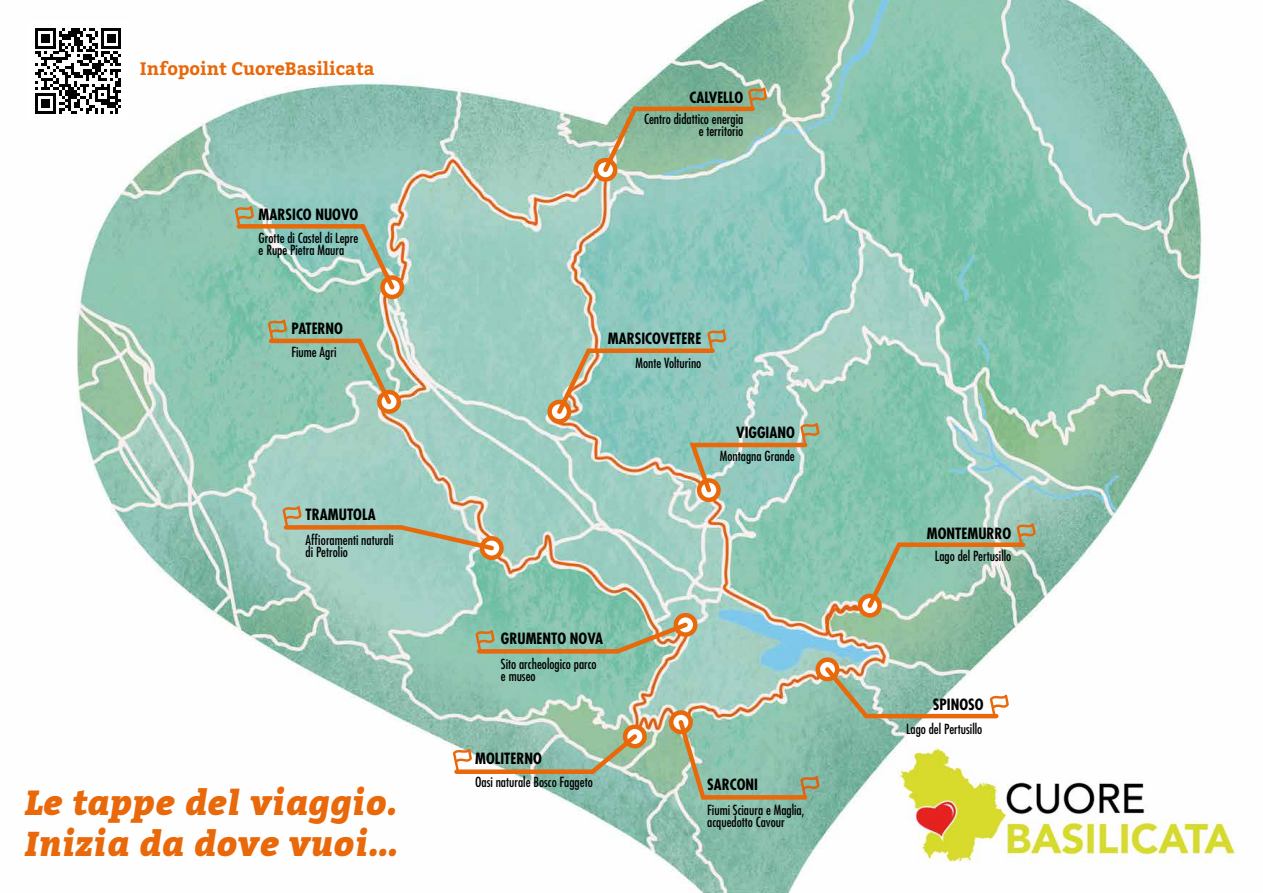
<style>
.page{position:relative;width:1263px;height:893px;background:#fff}
.page>*{position:absolute;margin:0;border:0;box-sizing:border-box;transform-origin:0 0}
.t1{font:italic 900 34.35px/41.2px "Bitter";color:#e96809}
.t2{font:700 18px "Bitter";color:#e96809}
.t3{font:700 condensed 15.15px "Futura Std";color:#000}
.t4{font:condensed 13.65px/12.1px "Futura Std";color:#000}
</style>
<div class="page">
<img style="left:76px;top:0;width:1131px;height:893px">
<svg style="left:234px;top:206px;width:170px;height:93px"></svg>
<svg style="left:593px;top:87px;width:174px;height:95px"></svg>
<svg style="left:267px;top:319px;width:769px;height:483px"></svg>
<img style="left:897px;top:747px;width:339px;height:115px">
<div style="left:29px;top:21px;width:99px;height:99px;background:#fff"></div>
<svg style="left:35px;top:28px;width:86px;height:86px"></svg>
<h2 class="t2" style="left:140px;top:57px;width:236px">Infopoint CuoreBasilicata</h2>
<p class="t3" style="left:259px;top:205px;width:101px">MARSICO NUOVO</p>
<p class="t4" style="left:259px;top:232px;width:101px">Grotte di Castel di Lepre e Rupe Pietra Maura</p>
<p class="t3" style="left:292px;top:319px;width:53px">PATERNO</p>
<p class="t4" style="left:292px;top:346px;width:47px">Fiume Agri</p>
<p class="t3" style="left:306px;top:505px;width:71px">TRAMUTOLA</p>
<p class="t4" style="left:306px;top:533px;width:90px">Affioramenti naturali di Petrolio</p>
<h1 class="t1" style="left:24px;top:781px;width:375px">Le tappe del viaggio.<br>Inizia da dove vuoi...</h1>
<p class="t3" style="left:689px;top:88px;width:55px">CALVELLO</p>
<p class="t4" style="left:644px;top:113px;width:101px;text-align:right">Centro didattico energia e territorio</p>
<p class="t3" style="left:608px;top:329px;width:95px">MARSICOVETERE</p>
<p class="t4" style="left:635px;top:357px;width:68px">Monte Volturino</p>
<p class="t3" style="left:736px;top:423px;width:60px">VIGGIANO</p>
<p class="t4" style="left:720px;top:450px;width:76px">Montagna Grande</p>
<p class="t3" style="left:501px;top:629px;width:104px">GRUMENTO NOVA</p>
<p class="t4" style="left:501px;top:657px;width:97px">Sito archeologico parco e museo</p>
<p class="t3" style="left:475px;top:749px;width:68px">MOLITERNO</p>
<p class="t4" style="left:475px;top:776px;width:119px">Oasi naturale Bosco Faggeto</p>
<p class="t3" style="left:707px;top:775px;width:52px">SARCONI</p>
<p class="t4" style="left:707px;top:803px;width:99px">Fiumi Sciaura e Maglia, acquedotto Cavour</p>
<p class="t3" style="left:927px;top:524px;width:86px">MONTEMURRO</p>
<p class="t4" style="left:935px;top:550px;width:78px">Lago del Pertusillo</p>
<p class="t3" style="left:933px;top:695px;width:52px">SPINOSO</p>
<p class="t4" style="left:906px;top:723px;width:78px">Lago del Pertusillo</p>
</div>
